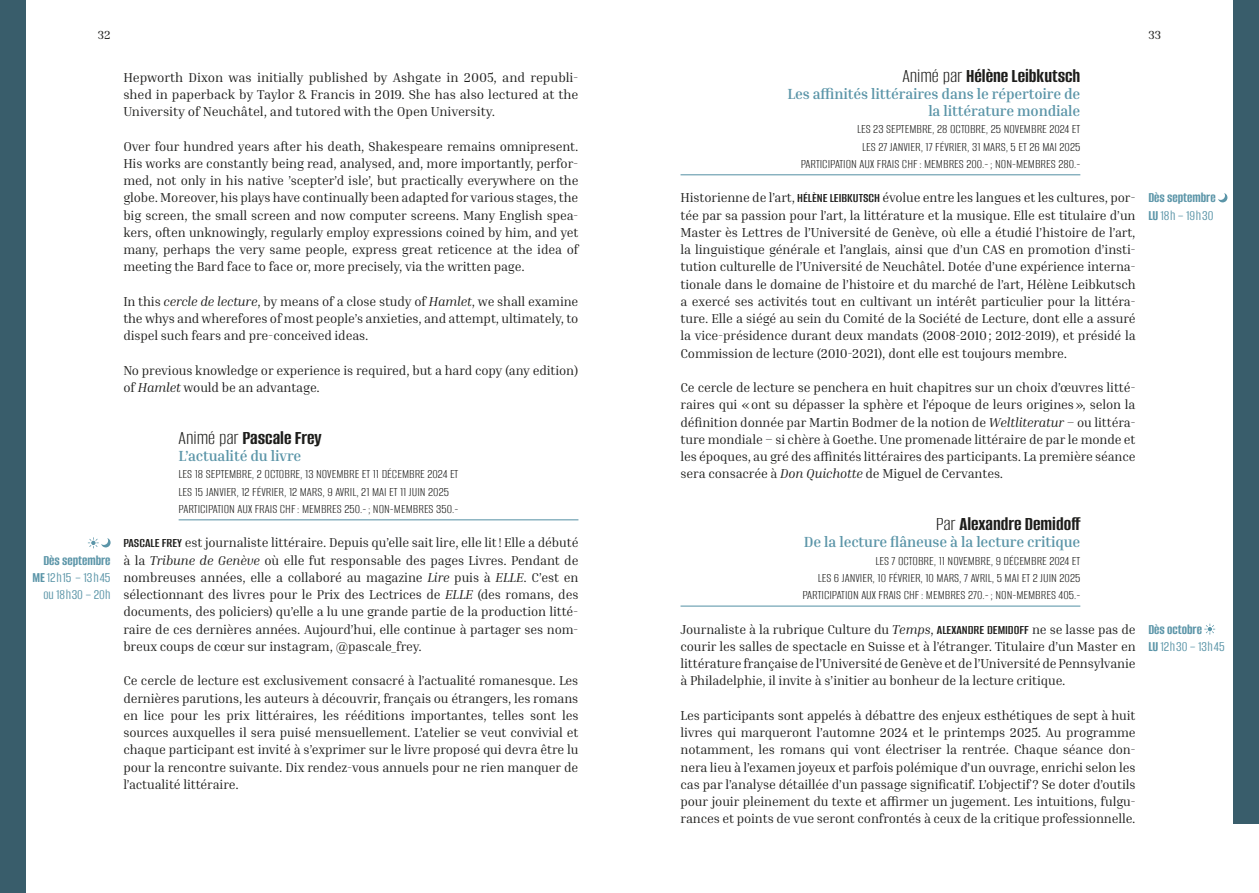
<style>
.page{position:relative;width:1259px;height:893px;background:#fff}
.page>*{position:absolute;margin:0;border:0;box-sizing:border-box;transform-origin:0 0}
.t1{font:700 20.25px "Alumni Sans";color:#1d1d1b}
.t2{font:700 15px/17.2px "Inria Serif";letter-spacing:-.01em;color:#5b95a8;text-align:right}
.t3{font:700 15px/17.2px "Alumni Sans";color:#5b95a8;scale:.96 1}
.t4{font:15px/17.2px "Alumni Sans";letter-spacing:.015em;color:#5b95a8;text-align:right;scale:.96 1}
.t5{font:300 13.5px/17.2px "Alumni Sans";color:#1d1d1b;text-align:right}
.t6{font:13.2px/17.2px "Inria Serif";letter-spacing:-.01em;color:#1d1d1b;text-align:justify}
.t7{font:12px "Inria Serif";color:#1d1d1b}
.s1{font-style:italic}
.s2{font-weight:300}
.s3{font-family:"Alumni Sans";font-weight:600;font-size:13.5px}
.s4{font-weight:400}
.s5{font-weight:700}
</style>
<div class="page">
<div style="left:1233px;top:0;width:26px;height:823px;background:#395d6b"></div>
<div style="left:0;top:0;width:26px;height:893px;background:#395d6b"></div>
<hr style="left:179px;top:519px;width:399px;height:1px;background:#5b95a8">
<svg style="left:88px;top:537px;width:23px;height:11px"></svg>
<hr style="left:680px;top:174px;width:400px;height:1px;background:#5b95a8">
<hr style="left:680px;top:606px;width:400px;height:1px;background:#5b95a8">
<svg style="left:1218px;top:193px;width:9px;height:9px"></svg>
<svg style="left:1204px;top:624px;width:11px;height:11px"></svg>
<p class="t7" style="left:98px;top:28px;width:14px">32</p>
<p class="t7" style="left:1148px;top:28px;width:14px">33</p>
<p class="t6" style="left:123px;top:68px;width:456px">Hepworth Dixon was initially published by Ashgate in 2005, and republi&shy;shed in paperback by Taylor &amp; Francis in 2019. She has also lectured at the University of Neuchâtel, and tutored with the Open University.</p>
<p class="t6" style="left:123px;top:137px;width:456px">Over four hundred years after his death, Shakespeare remains omnipresent.<br>His works are constantly being read, analysed, and, more importantly, perfor&shy;med, not only in his native ’scepter’d isle’, but practically everywhere on the globe. Moreover, his plays have continually been adapted for various stages, the big screen, the small screen and now computer screens. Many English spea&shy;kers, often unknowingly, regularly employ expressions coined by him, and yet many, perhaps the very same people, express great reticence at the idea of meeting the Bard face to face or, more precisely, via the written page.</p>
<p class="t6" style="left:123px;top:292px;width:456px">In this <span class="s1">cercle de lecture</span>, by means of a close study of <span class="s1">Hamlet</span>, we shall examine the whys and wherefores of most people’s anxieties, and attempt, ultimately, to dispel such fears and pre-conceived ideas.</p>
<p class="t6" style="left:123px;top:361px;width:456px">No previous knowledge or experience is required, but a hard copy (any edition) of <span class="s1">Hamlet</span> would be an advantage.</p>
<h1 class="t1" style="left:179px;top:428px;width:144px"><span class="s2">Animé par</span> Pascale Frey</h1>
<p class="t2" style="left:179px;top:447px;width:124px">L’actualité du livre</p>
<p class="t5" style="left:179px;top:466px;width:281px;text-align:left">LES 18 SEPTEMBRE, 2 OCTOBRE, 13 NOVEMBRE ET 11 DÉCEMBRE 2024 ET<br>LES 15 JANVIER, 12 FÉVRIER, 12 MARS, 9 AVRIL, 21 MAI ET 11 JUIN 2025<br>PARTICIPATION AUX FRAIS CHF: MEMBRES 250.-; NON-MEMBRES 350.-</p>
<p class="t6" style="left:123px;top:534px;width:456px"><span class="s3">PASCALE FREY</span> est journaliste littéraire. Depuis qu’elle sait lire, elle lit! Elle a débuté à la <span class="s1">Tribune de Genève</span> où elle fut responsable des pages Livres. Pendant de nombreuses années, elle a collaboré au magazine <span class="s1">Lire</span> puis à <span class="s1">ELLE</span>. C’est en sélectionnant des livres pour le Prix des Lectrices de <span class="s1">ELLE</span> (des romans, des documents, des policiers) qu’elle a lu une grande partie de la production litté&shy;raire de ces dernières années. Aujourd’hui, elle continue à partager ses nom&shy;breux coups de cœur sur instagram, @pascale_frey.</p>
<p class="t6" style="left:123px;top:672px;width:457px">Ce cercle de lecture est exclusivement consacré à l’actualité romanesque. Les dernières parutions, les auteurs à découvrir, français ou étrangers, les romans en lice pour les prix littéraires, les rééditions importantes, telles sont les sources auxquelles il sera puisé mensuellement. L’atelier se veut convivial et chaque participant est invité à s’exprimer sur le livre proposé qui devra être lu pour la rencontre suivante. Dix rendez-vous annuels pour ne rien manquer de l’actualité littéraire.</p>
<h1 class="t1" style="left:902px;top:65px;width:179px"><span class="s2">Animé par</span> Hélène Leibkutsch</h1>
<p class="t2" style="left:787px;top:85px;width:294px">Les affinités littéraires dans le répertoire de la littérature mondiale</p>
<p class="t5" style="left:800px;top:121px;width:281px">LES 23 SEPTEMBRE, 28 OCTOBRE, 25 NOVEMBRE 2024 ET<br>LES 27 JANVIER, 17 FÉVRIER, 31 MARS, 5 ET 26 MAI 2025<br>PARTICIPATION AUX FRAIS CHF: MEMBRES 200.-; NON-MEMBRES 280.-</p>
<p class="t6" style="left:680px;top:189px;width:456px">Historienne de l’art, <span class="s3">HÉLÈNE LEIBKUTSCH</span> évolue entre les langues et les cultures, por&shy;tée par sa passion pour l’art, la littérature et la musique. Elle est titulaire d’un Master ès Lettres de l’Université de Genève, où elle a étudié l’histoire de l’art, la linguistique générale et l’anglais, ainsi que d’un CAS en promotion d’insti&shy;tution culturelle de l’Université de Neuchâtel. Dotée d’une expérience interna&shy;tionale dans le domaine de l’histoire et du marché de l’art, Hélène Leibkutsch a exercé ses activités tout en cultivant un intérêt particulier pour la littéra&shy;ture. Elle a siégé au sein du Comité de la Société de Lecture, dont elle a assuré la vice-présidence durant deux mandats (2008-2010; 2012-2019), et présidé la Commission de lecture (2010-2021), dont elle est toujours membre.</p>
<p class="t6" style="left:680px;top:379px;width:456px">Ce cercle de lecture se penchera en huit chapitres sur un choix d’œuvres litté&shy;raires qui «ont su dépasser la sphère et l’époque de leurs origines», selon la définition donnée par Martin Bodmer de la notion de <span class="s1">Weltliteratur</span> – ou littéra&shy;ture mondiale – si chère à Goethe. Une promenade littéraire de par le monde et les époques, au gré des affinités littéraires des participants. La première séance sera consacrée à <span class="s1">Don Quichotte</span> de Miguel de Cervantes.</p>
<h1 class="t1" style="left:935px;top:514px;width:146px"><span class="s2">Par</span> Alexandre Demidoff</h1>
<p class="t2" style="left:804px;top:533px;width:278px">De la lecture flâneuse à la lecture critique</p>
<p class="t5" style="left:802px;top:553px;width:279px">LES 7 OCTOBRE, 11 NOVEMBRE, 9 DÉCEMBRE 2024 ET<br>LES 6 JANVIER, 10 FÉVRIER, 10 MARS, 7 AVRIL, 5 MAI ET 2 JUIN 2025<br>PARTICIPATION AUX FRAIS CHF: MEMBRES 270.-; NON-MEMBRES 405.-</p>
<p class="t6" style="left:680px;top:620px;width:456px">Journaliste à la rubrique Culture du <span class="s1">Temps</span>, <span class="s3">ALEXANDRE DEMIDOFF</span> ne se lasse pas de courir les salles de spectacle en Suisse et à l’étranger. Titulaire d’un Master en littérature française de l’Université de Genève et de l’Université de Pennsylvanie à Philadelphie, il invite à s’initier au bonheur de la lecture critique.</p>
<p class="t6" style="left:680px;top:706px;width:457px">Les participants sont appelés à débattre des enjeux esthétiques de sept à huit livres qui marqueront l’automne 2024 et le printemps 2025. Au programme notamment, les romans qui vont électriser la rentrée. Chaque séance don&shy;nera lieu à l’examen joyeux et parfois polémique d’un ouvrage, enrichi selon les cas par l’analyse détaillée d’un passage significatif. L’objectif ? Se doter d’outils pour jouir pleinement du texte et affirmer un jugement. Les intuitions, fulgu&shy;rances et points de vue seront confrontés à ceux de la critique professionnelle.</p>
<p class="t3" style="left:1148px;top:190px;width:72px">Dès septembre<br>LU <span class="s4">18h – 19h30</span></p>
<p class="t4" style="left:32px;top:552px;width:83px"><span class="s5">Dès septembre<br>ME</span> 12h15 – 13h45 ou18h30 – 20h</p>
<p class="t3" style="left:1148px;top:621px;width:81px">Dès octobre<br>LU <span class="s4">12h30 – 13h45</span></p>
</div>
